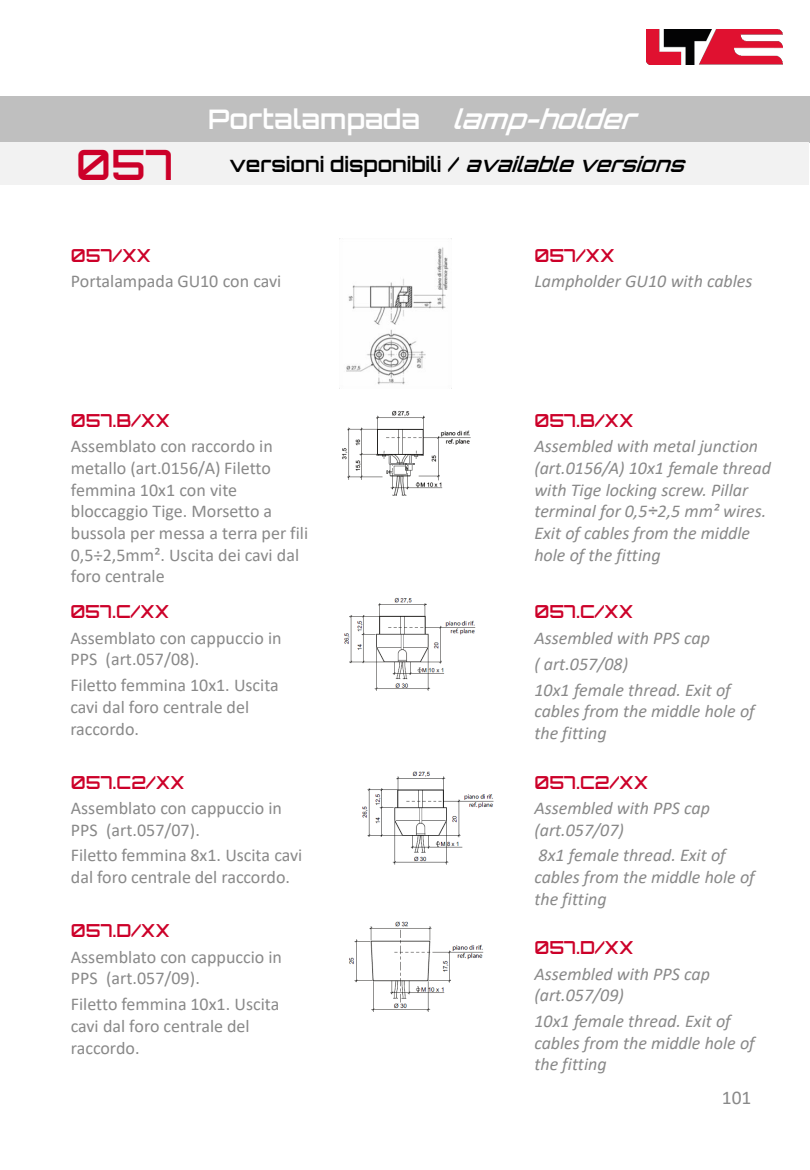
<style>
.page{position:relative;width:810px;height:1170px;background:#fff}
.page>*{position:absolute;margin:0;border:0;box-sizing:border-box;transform-origin:0 0}
.t1{font:600 42px "Orbitron";color:#cc0029}
.t2{font:600 27px "Orbitron";color:#fff}
.t3{font:600 21px "Orbitron";color:#000}
.t4{font:19.5px "Calibri";color:#898989}
.t5{font:18px/21.6px "Calibri";color:#898989}
.t6{font:italic 18px/21.6px "Calibri";color:#898989}
.t7{font:600 18px "Orbitron";color:#cc0029}
.s1{font-style:italic}
.s2{font-family:"Arial"}
</style>
<div class="page">
<img style="left:342px;top:410px;width:129px;height:86px">
<img style="left:346px;top:247px;width:103px;height:138px">
<img style="left:344px;top:597px;width:132px;height:94px">
<img style="left:362px;top:771px;width:132px;height:94px">
<img style="left:349px;top:921px;width:135px;height:91px">
<div style="left:0;top:96px;width:810px;height:47px;background:#bfbfbf"></div>
<div style="left:215px;top:142px;width:594px;height:43px;background:#f2f2f2"></div>
<div style="left:0;top:143px;width:230px;height:42px;background:#f2f2f2"></div>
<img style="left:646px;top:30px;width:136px;height:35px">
<h2 class="t2" style="left:208px;top:102px;width:439px">Portalampada <span class="s1">lamp-holder</span></h2>
<h1 class="t1" style="left:76px;top:137px;width:99px">057</h1>
<p class="t3" style="left:229px;top:151px;width:464px">versioni disponibili / <span class="s1">availableversions</span></p>
<p class="t7" style="left:71px;top:244px;width:82px">057/XX</p>
<p class="t5" style="left:71px;top:270px;width:212px">Portalampada GU10 con cavi</p>
<p class="t7" style="left:71px;top:409px;width:101px">057.B/XX</p>
<p class="t5" style="left:71px;top:435px;width:239px">Assemblato con raccordo in metallo (art.0156/A) Filetto femmina 10x1 con vite bloccaggio Tige. Morsetto a bussola per messa a terra per fili<br>0,5÷2,5mm². Uscita dei cavi dal foro centrale</p>
<p class="t7" style="left:70px;top:600px;width:101px">057.C/XX</p>
<p class="t5" style="left:70px;top:627px;width:213px">Assemblato con cappuccio in<br>PPS (art.057/08).</p>
<p class="t5" style="left:70px;top:674px;width:210px">Filetto femmina 10x1. Uscita cavi dal foro centrale del raccordo.</p>
<p class="t7" style="left:71px;top:770px;width:115px">057.C2/XX</p>
<p class="t5" style="left:71px;top:797px;width:213px">Assemblato con cappuccio in<br>PPS (art.057/07).</p>
<p class="t5" style="left:71px;top:844px;width:233px">Filetto femmina 8x1. Uscita cavi dal foro centrale del raccordo.</p>
<p class="t7" style="left:71px;top:919px;width:101px">057.D/XX</p>
<p class="t5" style="left:71px;top:946px;width:213px">Assemblato con cappuccio in<br>PPS (art.057/09).</p>
<p class="t5" style="left:71px;top:993px;width:210px">Filetto femmina 10x1. Uscita cavi dal foro centrale del raccordo.</p>
<p class="t7" style="left:534px;top:244px;width:82px">057/XX</p>
<p class="t6" style="left:534px;top:270px;width:220px">Lampholder GU10 with cables</p>
<p class="t7" style="left:534px;top:409px;width:101px">057.B/XX</p>
<p class="t6" style="left:534px;top:435px;width:238px">Assembled with metal junction (art.0156/A) 10x1 female thread with Tige locking screw. Pillar terminal for 0,5<span class="s2">÷</span>2,5 mm² wires.<br>Exit of cables from the middle hole of the fitting</p>
<p class="t7" style="left:534px;top:600px;width:101px">057.C/XX</p>
<p class="t6" style="left:534px;top:624px;width:198px;line-height:26px">Assembled with PPS cap<br>( art.057/08)<br>10x1 female thread. Exit of</p>
<p class="t6" style="left:534px;top:700px;width:222px">cables from the middle hole of the fitting</p>
<p class="t7" style="left:534px;top:770px;width:115px">057.C2/XX</p>
<p class="t6" style="left:534px;top:796px;width:177px">Assembled with PPS cap (art.057/07)</p>
<p class="t6" style="left:534px;top:844px;width:222px">8x1 female thread. Exit of cables from the middle hole of the fitting</p>
<p class="t7" style="left:534px;top:936px;width:101px">057.D/XX</p>
<p class="t6" style="left:534px;top:962px;width:177px">Assembled with PPS cap (art.057/09)</p>
<p class="t6" style="left:534px;top:1010px;width:222px">10x1 female thread. Exit of cables from the middle hole of the fitting</p>
<p class="t4" style="left:722px;top:1084px;width:31px">101</p>
</div>
